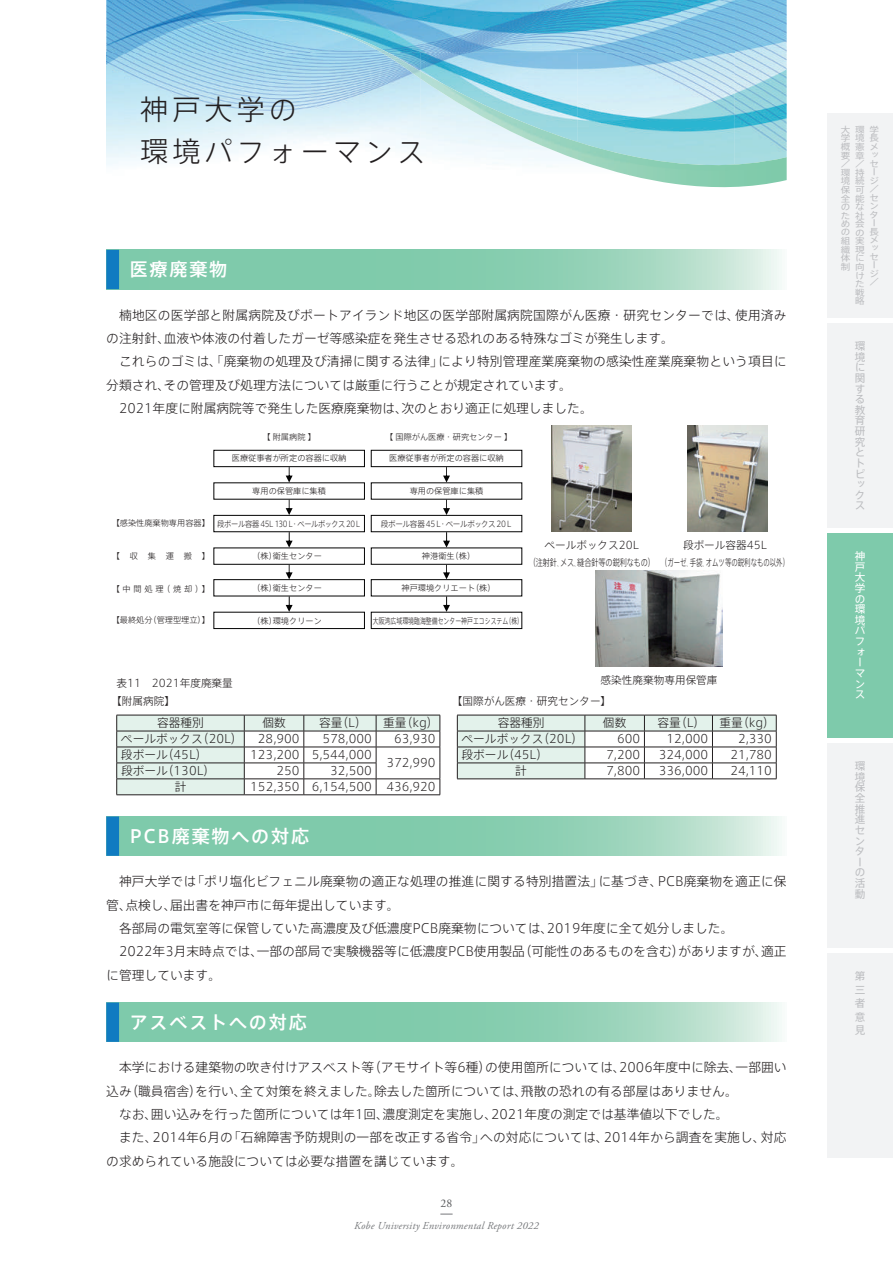
<style>
.page{position:relative;width:893px;height:1263px;background:#fff}
.page>*{position:absolute;margin:0;border:0;box-sizing:border-box;transform-origin:0 0}
.t1{font:300 28.2px/41.4px "Axis Std";letter-spacing:.14em;color:#231f20}
.t2{font:500 18px "Axis Std";letter-spacing:.1em;color:#fff}
.t3{font:300 12.75px/23.4px "Axis Std";color:#231f20}
.t4{font:300 11.7px "Axis Std";color:#231f20}
.t5{font:11.7px "Adobe Garamond Pro";color:#57585a}
.t6{font:300 10.65px "Axis Std";color:#231f20}
.t7{font:italic 10.65px "Adobe Garamond Pro";letter-spacing:.02em;color:#76787b}
.t8{font:10.65px/10.6px "Axis Std";color:#bcbdc0}
.t9{font:10.65px/10.6px "Axis Std";color:#fff}
.t10{font:300 9.6px "Axis Std";color:#231f20;scale:.67 1}
.t11{font:300 9.6px "Axis Std";color:#231f20;scale:.75 1}
.t12{font:8.7px/8.6px "Axis Std";color:#bcbdc0;text-align:justify;scale:1.1 1}
.t13{font:300 8.25px "Axis Std";color:#231f20}
.t14{font:300 8.25px "Axis Std";color:#231f20;scale:.72 1}
.t15{font:300 8.25px "Axis Std";letter-spacing:-.05em;color:#231f20;scale:.88 1}
.t16{font:300 8.25px "Axis Std";letter-spacing:-.045em;color:#231f20;scale:.92 1}
</style>
<div class="page">
<svg style="left:119px;top:250px;width:663px;height:39px;background:#92d1b6"></svg>
<div style="left:106px;top:250px;width:13px;height:39px;background:#107bc1"></div>
<svg style="left:119px;top:816px;width:663px;height:40px;background:#92d1b6"></svg>
<div style="left:106px;top:816px;width:13px;height:40px;background:#107bc1"></div>
<svg style="left:119px;top:1002px;width:663px;height:40px;background:#92d1b6"></svg>
<div style="left:106px;top:1002px;width:13px;height:40px;background:#107bc1"></div>
<svg style="left:286px;top:596px;width:7px;height:16px"></svg>
<div style="left:214px;top:579px;width:151px;height:17px;border:1px solid #030303"></div>
<div style="left:214px;top:515px;width:151px;height:17px;border:1px solid #030303"></div>
<div style="left:214px;top:450px;width:151px;height:17px;border:1px solid #030303"></div>
<div style="left:214px;top:612px;width:151px;height:17px;border:1px solid #030303"></div>
<svg style="left:286px;top:565px;width:7px;height:14px"></svg>
<svg style="left:286px;top:532px;width:7px;height:16px"></svg>
<svg style="left:286px;top:499px;width:7px;height:16px"></svg>
<svg style="left:286px;top:467px;width:7px;height:15px"></svg>
<svg style="left:443px;top:596px;width:7px;height:16px"></svg>
<svg style="left:443px;top:565px;width:7px;height:14px"></svg>
<svg style="left:443px;top:532px;width:7px;height:16px"></svg>
<svg style="left:443px;top:499px;width:7px;height:16px"></svg>
<svg style="left:443px;top:467px;width:7px;height:15px"></svg>
<div style="left:371px;top:579px;width:151px;height:17px;border:1px solid #030303"></div>
<div style="left:371px;top:515px;width:151px;height:17px;border:1px solid #030303"></div>
<div style="left:371px;top:450px;width:151px;height:17px;border:1px solid #030303"></div>
<div style="left:371px;top:612px;width:151px;height:17px;border:1px solid #030303"></div>
<img style="left:552px;top:425px;width:80px;height:106px">
<img style="left:687px;top:425px;width:80px;height:106px">
<img style="left:595px;top:571px;width:128px;height:95px">
<svg style="left:116px;top:715px;width:325px;height:80px"></svg>
<hr style="left:117px;top:794px;width:127px;height:1px;background:#231f20">
<hr style="left:244px;top:794px;width:60px;height:1px;background:#231f20">
<hr style="left:304px;top:794px;width:72px;height:1px;background:#231f20">
<hr style="left:376px;top:794px;width:64px;height:1px;background:#231f20">
<hr style="left:457px;top:779px;width:128px;height:1px;background:#231f20">
<hr style="left:585px;top:779px;width:59px;height:1px;background:#231f20">
<hr style="left:644px;top:779px;width:68px;height:1px;background:#231f20">
<hr style="left:712px;top:779px;width:64px;height:1px;background:#231f20">
<svg style="left:457px;top:715px;width:320px;height:64px"></svg>
<img style="left:106px;top:0;width:681px;height:188px">
<img style="left:525px;top:123px;width:105px;height:52px">
<img style="left:630px;top:156px;width:157px;height:31px">
<img style="left:420px;top:71px;width:105px;height:67px">
<img style="left:368px;top:43px;width:53px;height:36px">
<img style="left:110px;top:19px;width:258px;height:31px">
<div style="left:827px;top:114px;width:66px;height:204px;background:#f2f3f4"></div>
<div style="left:827px;top:324px;width:66px;height:204px;background:#f2f3f4"></div>
<div style="left:827px;top:534px;width:66px;height:204px;background:#7ecaab"></div>
<div style="left:827px;top:744px;width:66px;height:204px;background:#f2f3f4"></div>
<div style="left:827px;top:954px;width:66px;height:204px;background:#f2f3f4"></div>
<svg style="left:440px;top:1214px;width:13px;height:1px"></svg>
<h1 class="t1" style="left:140px;top:87px;width:287px">神戸大学の<br>環境パフォーマンス</h1>
<h2 class="t2" style="left:130px;top:256px;width:99px">医療廃棄物</h2>
<p class="t3" style="left:106px;top:302px;width:682px;text-indent:13px">楠地区の医学部と附属病院及びポートアイランド地区の医学部附属病院国際がん医療・研究センターでは、使用済みの注射針、血液や体液の付着したガーゼ等感染症を発生させる恐れのある特殊なゴミが発生します。</p>
<p class="t3" style="left:119px;top:349px;width:669px">これらのゴミは、「廃棄物の処理及び清掃に関する法律」により特別管理産業廃棄物の感染性産業廃棄物という項目に</p>
<p class="t3" style="left:106px;top:372px;width:467px">分類され、その管理及び処理方法については厳重に行うことが規定されています。</p>
<p class="t3" style="left:119px;top:396px;width:475px">2021年度に附属病院等で発生した医療廃棄物は、次のとおり適正に処理しました。</p>
<p class="t13" style="left:262px;top:431px;width:55px">【 附属病院 】</p>
<p class="t13" style="left:385px;top:431px;width:129px">【 国際がん医療・研究センター 】</p>
<p class="t13" style="left:112px;top:517px;width:100px">【感染性廃棄物専用容器】</p>
<p class="t13" style="left:112px;top:550px;width:100px">【　収　集　運　搬　】</p>
<p class="t13" style="left:112px;top:583px;width:100px">【中間処理（焼却）】</p>
<p class="t13" style="left:112px;top:614px;width:100px">【最終処分（管理型埋立）】</p>
<p class="t13" style="left:232px;top:452px;width:116px">医療従事者が所定の容器に収納</p>
<p class="t13" style="left:252px;top:485px;width:75px">専用の保管庫に集積</p>
<p class="t15" style="left:217px;top:517px;width:165px">段ボール容器 45L 130Ｌ・ペールボックス 20Ｌ</p>
<p class="t13" style="left:252px;top:550px;width:71px">（株）衛生センター</p>
<p class="t13" style="left:252px;top:582px;width:71px">（株）衛生センター</p>
<p class="t13" style="left:252px;top:615px;width:71px">（株）環境クリーン</p>
<p class="t13" style="left:389px;top:452px;width:116px">医療従事者が所定の容器に収納</p>
<p class="t13" style="left:410px;top:485px;width:75px">専用の保管庫に集積</p>
<p class="t16" style="left:381px;top:517px;width:145px">段ボール容器 45Ｌ・ペールボックス 20Ｌ</p>
<p class="t13" style="left:422px;top:550px;width:55px">神港衛生（株）</p>
<p class="t13" style="left:401px;top:582px;width:96px">神戸環境クリエート（株）</p>
<p class="t14" style="left:373px;top:615px;width:210px">大阪湾広域環境臨海整備センター神戸エコシステム（株）</p>
<p class="t6" style="left:544px;top:537px;width:96px">ペールボックス20L</p>
<p class="t11" style="left:529px;top:556px;width:170px">（注射針､メス､縫合針等の鋭利なもの）</p>
<p class="t6" style="left:683px;top:537px;width:85px">段ボール容器45L</p>
<p class="t10" style="left:661px;top:556px;width:193px">（ガーゼ､手袋､オムツ等の鋭利なもの以外）</p>
<p class="t6" style="left:117px;top:675px;width:118px">表11　2021年度廃棄量</p>
<p class="t6" style="left:601px;top:672px;width:118px">感染性廃棄物専用保管庫</p>
<p class="t6" style="left:111px;top:693px;width:65px">【附属病院】</p>
<p class="t4" style="left:157px;top:714px;width:48px">容器種別</p>
<p class="t4" style="left:262px;top:714px;width:25px">個数</p>
<p class="t4" style="left:319px;top:714px;width:49px">容量（L）</p>
<p class="t4" style="left:383px;top:714px;width:57px">重量（kg）</p>
<p class="t4" style="left:121px;top:730px;width:123px">ペールボックス（20L）</p>
<p class="t4" style="left:258px;top:730px;width:43px">28,900</p>
<p class="t4" style="left:323px;top:730px;width:51px">578,000</p>
<p class="t4" style="left:394px;top:730px;width:43px">63,930</p>
<p class="t4" style="left:121px;top:746px;width:88px">段ボール（45L）</p>
<p class="t4" style="left:250px;top:746px;width:123px">123,200 5,544,000</p>
<p class="t4" style="left:386px;top:754px;width:51px">372,990</p>
<p class="t6" style="left:452px;top:693px;width:161px">【国際がん医療・研究センター】</p>
<p class="t4" style="left:498px;top:714px;width:48px">容器種別</p>
<p class="t4" style="left:603px;top:714px;width:25px">個数</p>
<p class="t4" style="left:657px;top:714px;width:119px">容量（L） 重量（kg）</p>
<p class="t4" style="left:462px;top:730px;width:123px">ペールボックス（20L）</p>
<p class="t4" style="left:617px;top:730px;width:25px">600</p>
<p class="t4" style="left:667px;top:730px;width:43px">12,000</p>
<p class="t4" style="left:738px;top:730px;width:35px">2,330</p>
<p class="t4" style="left:462px;top:746px;width:88px">段ボール（45L）</p>
<p class="t4" style="left:606px;top:746px;width:35px">7,200</p>
<p class="t4" style="left:659px;top:746px;width:51px">324,000</p>
<p class="t4" style="left:730px;top:746px;width:43px">21,780</p>
<p class="t4" style="left:515px;top:762px;width:13px">計</p>
<p class="t4" style="left:606px;top:762px;width:35px">7,800</p>
<p class="t4" style="left:659px;top:762px;width:51px">336,000</p>
<p class="t4" style="left:730px;top:762px;width:43px">24,110</p>
<p class="t4" style="left:121px;top:762px;width:96px">段ボール（130L）</p>
<p class="t4" style="left:276px;top:762px;width:25px">250</p>
<p class="t4" style="left:330px;top:762px;width:43px">32,500</p>
<p class="t4" style="left:175px;top:778px;width:13px">計</p>
<p class="t4" style="left:250px;top:778px;width:187px">152,350 6,154,500 436,920</p>
<h2 class="t2" style="left:130px;top:823px;width:181px">PCB廃棄物への対応</h2>
<p class="t3" style="left:119px;top:869px;width:669px">神戸大学では「ポリ塩化ビフェニル廃棄物の適正な処理の推進に関する特別措置法」に基づき、PCB廃棄物を適正に保</p>
<p class="t3" style="left:106px;top:892px;width:295px">管、点検し、届出書を神戸市に毎年提出しています。</p>
<p class="t3" style="left:119px;top:916px;width:616px">各部局の電気室等に保管していた高濃度及び低濃度PCB廃棄物については、2019年度に全て処分しました。</p>
<p class="t3" style="left:119px;top:939px;width:669px">2022年3月末時点では、一部の部局で実験機器等に低濃度PCB使用製品（可能性のあるものを含む）がありますが、適正</p>
<p class="t3" style="left:106px;top:962px;width:116px">に管理しています。</p>
<h2 class="t2" style="left:130px;top:1009px;width:179px">アスベストへの対応</h2>
<p class="t3" style="left:119px;top:1055px;width:669px">本学における建築物の吹き付けアスベスト等（アモサイト等6種）の使用箇所については、2006年度中に除去、一部囲い</p>
<p class="t3" style="left:106px;top:1078px;width:633px">込み（職員宿舎）を行い、全て対策を終えました。除去した箇所については、飛散の恐れの有る部屋はありません。</p>
<p class="t3" style="left:119px;top:1102px;width:611px">なお、囲い込みを行った箇所については年1回、濃度測定を実施し、2021年度の測定では基準値以下でした。</p>
<p class="t3" style="left:119px;top:1125px;width:669px">また、2014年6月の「石綿障害予防規則の一部を改正する省令」への対応については、2014年から調査を実施し、対応</p>
<p class="t3" style="left:106px;top:1148px;width:359px">の求められている施設については必要な措置を講じています。</p>
<p class="t5" style="left:441px;top:1196px;width:13px">28</p>
<p class="t7" style="left:354px;top:1219px;width:186px">Kobe University Environmental Report 2022</p>
<p class="t12" style="left:841px;top:125px;width:10px">大学概要／環境保全のための組織体制</p>
<p class="t12" style="left:855px;top:125px;width:10px">環境憲章／持続可能な社会の実現に向けた戦略</p>
<p class="t12" style="left:870px;top:125px;width:10px;text-align:left">学長メッセージ／センター長メッセージ／</p>
<p class="t8" style="left:855px;top:340px;width:12px">環境に関する教育研究とトピックス</p>
<p class="t9" style="left:855px;top:550px;width:12px">神戸大学の環境パフォーマンス</p>
<p class="t8" style="left:855px;top:760px;width:12px">環境保全推進センターの活動</p>
<p class="t8" style="left:855px;top:969px;width:12px;line-height:13.5px;text-align:justify">第三者意見</p>
</div>
